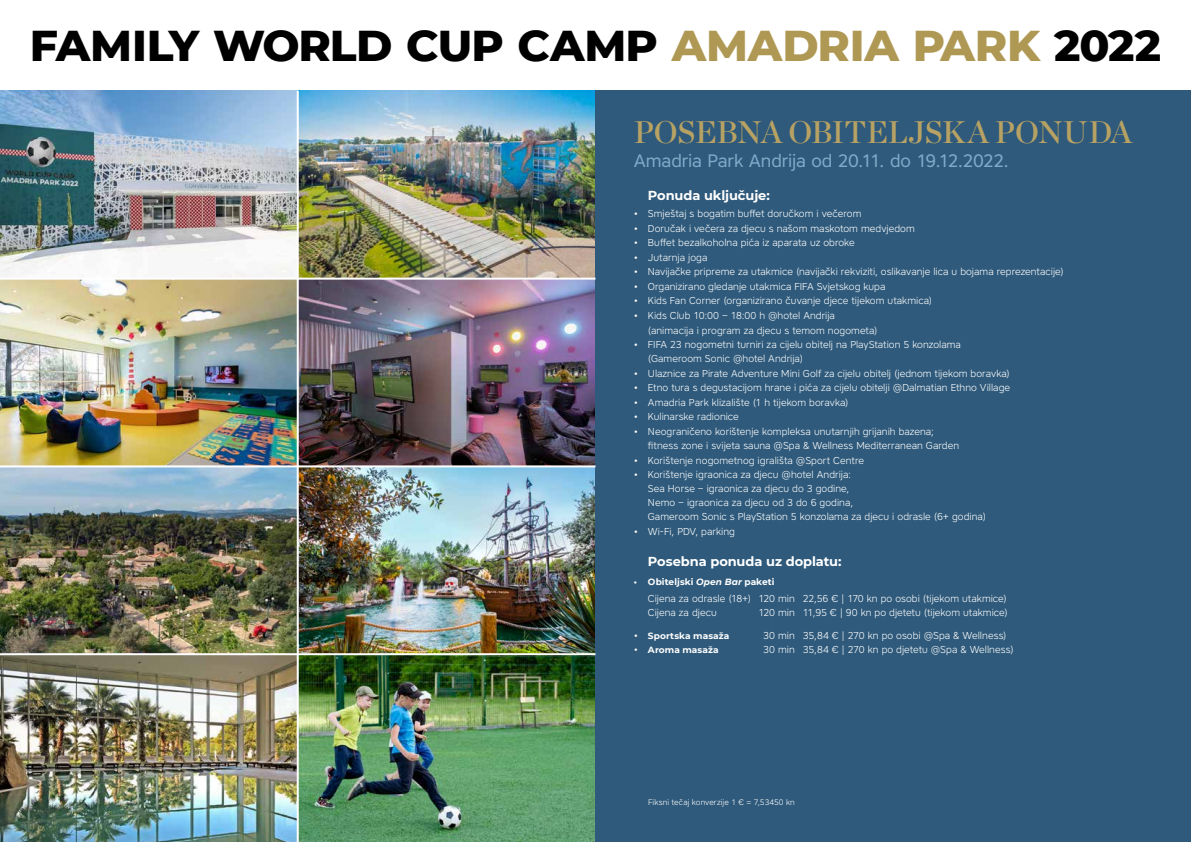
<style>
.page{position:relative;width:1191px;height:842px;background:#fff}
.page>*{position:absolute;margin:0;border:0;box-sizing:border-box;transform-origin:0 0}
.t1{font:800 44px "Montserrat";letter-spacing:-.01em;color:#000}
.t2{font:31.2px "Chronicle Display Semi";letter-spacing:-.01em;color:#b7a264}
.t3{font:18px "Core Sans A45";letter-spacing:-.005em;color:#7eacc8}
.t4{font:700 13px "Montserrat";letter-spacing:-.005em;color:#fff}
.t5{font:300 10px/14px "Core Sans A35";letter-spacing:.005em;color:#fff}
.t6{font:700 9px "Montserrat";letter-spacing:.01em;color:#fff}
.t7{font:300 8px "Core Sans A35";letter-spacing:.01em;color:#fff}
.s1{color:#af9853}
.s2{font-style:italic}
.s3{font-family:"Core Sans A35";font-weight:300;font-size:10px}
</style>
<div class="page">
<img style="left:0;top:91px;width:595px;height:751px">
<div style="left:595px;top:91px;width:596px;height:751px;background:#2f5a7b"></div>
<hr style="left:297px;top:91px;width:2px;height:751px;background:#fff">
<hr style="left:0;top:653px;width:595px;height:2px;background:#fff">
<hr style="left:0;top:465px;width:595px;height:2px;background:#fff">
<hr style="left:0;top:278px;width:595px;height:2px;background:#fff">
<h1 class="t1" style="left:30px;top:13px;width:1133px">FAMILY WORLD CUP CAMP <span class="s1">AMADRIA PARK</span> 2022</h1>
<h2 class="t2" style="left:634px;top:107px;width:500px">POSEBNA OBITELJSKA PONUDA</h2>
<h3 class="t3" style="left:634px;top:149px;width:376px">Amadria Park Andrija od 20.11. do 19.12.2022.</h3>
<h3 class="t4" style="left:648px;top:186px;width:123px">Ponuda uključuje:</h3>
<p class="t5" style="left:634px;top:206px;width:229px">• Smještaj s bogatim buffet doručkom i večerom</p>
<p class="t5" style="left:634px;top:221px;width:283px">• Doručak i večera za djecu s našom maskotom medvjedom</p>
<p class="t5" style="left:634px;top:235px;width:222px">• Buffet bezalkoholna pića iz aparata uz obroke</p>
<p class="t5" style="left:634px;top:250px;width:75px">• Jutarnja joga</p>
<p class="t5" style="left:634px;top:265px;width:432px">• Navijačke pripreme za utakmice (navijački rekviziti, oslikavanje lica u bojama reprezentacije)</p>
<p class="t5" style="left:634px;top:279px;width:253px">• Organizirano gledanje utakmica FIFA Svjetskog kupa</p>
<p class="t5" style="left:634px;top:294px;width:300px">• Kids Fan Corner (organizirano čuvanje djece tijekom utakmica)</p>
<p class="t5" style="left:648px;top:308px;width:231px;line-height:14.6px;text-indent:-14px">• Kids Club 10:00 ‒ 18:00 h @hotel Andrija (animacija i program za djecu s temom nogometa)</p>
<p class="t5" style="left:648px;top:337px;width:314px;text-indent:-14px">• FIFA 23 nogometni turniri za cijelu obitelj na PlayStation 5 konzolama (Gameroom Sonic @hotel Andrija)</p>
<p class="t5" style="left:634px;top:366px;width:378px">• Ulaznice za Pirate Adventure Mini Golf za cijelu obitelj (jednom tijekom boravka)</p>
<p class="t5" style="left:634px;top:381px;width:378px">• Etno tura s degustacijom hrane i pića za cijelu obitelji @Dalmatian Ethno Village</p>
<p class="t5" style="left:634px;top:395px;width:216px">• Amadria Park klizalište (1 h tijekom boravka)</p>
<p class="t5" style="left:634px;top:410px;width:107px">• Kulinarske radionice</p>
<p class="t5" style="left:648px;top:424px;width:313px;text-indent:-14px">• Neograničeno korištenje kompleksa unutarnjih grijanih bazena; fitness zone i svijeta sauna @Spa &amp; Wellness Mediterranean Garden</p>
<p class="t5" style="left:634px;top:453px;width:232px">• Korištenje nogometnog igrališta @Sport Centre</p>
<p class="t5" style="left:648px;top:467px;width:340px;text-indent:-14px">• Korištenje igraonica za djecu @hotel Andrija:<br>Sea Horse ‒ igraonica za djecu do 3 godine,<br>Nemo ‒ igraonica za djecu od 3 do 6 godina,<br>Gameroom Sonic s PlayStation 5 konzolama za djecu i odrasle (6+ godina)</p>
<p class="t5" style="left:634px;top:524px;width:103px">• Wi-Fi, PDV, parking</p>
<h3 class="t4" style="left:648px;top:552px;width:195px">Posebna ponuda uz doplatu:</h3>
<p class="t6" style="left:634px;top:576px;width:142px">• Obiteljski <span class="s2">Open Bar</span> paketi</p>
<p class="t5" style="left:648px;top:591px;width:360px">Cijena za odrasle (18+) 120 min 22,56 € | 170 kn po osobi (tijekom utakmice)<br>Cijena za djecu</p>
<p class="t5" style="left:758px;top:605px;width:251px">120 min 11,95 € | 90 kn po djetetu (tijekom utakmice)</p>
<p class="t6" style="left:634px;top:629px;width:97px"><span class="s3">•</span> Sportska masaža</p>
<p class="t5" style="left:763px;top:628px;width:245px">30 min 35,84 € | 270 kn po osobi @Spa &amp; Wellness)</p>
<p class="t6" style="left:634px;top:643px;width:86px"><span class="s3">•</span> Aroma masaža</p>
<p class="t5" style="left:763px;top:642px;width:252px">30 min 35,84 € | 270 kn po djetetu @Spa &amp; Wellness)</p>
<p class="t7" style="left:648px;top:797px;width:148px">Fiksni tečaj konverzije 1 € = 7,53450 kn</p>
</div>
